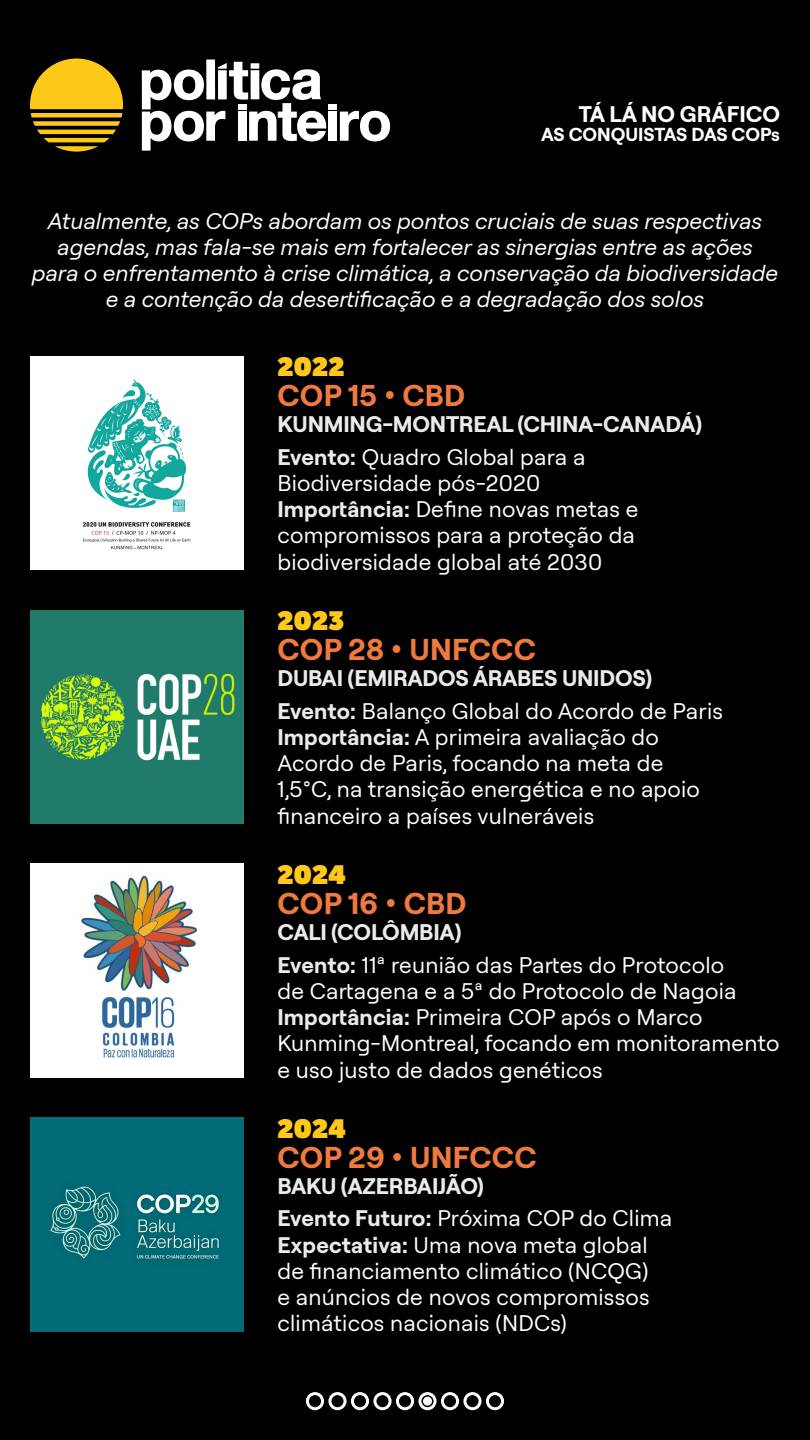
<style>
.page{position:relative;width:810px;height:1440px;background:#000}
.page>*{position:absolute;margin:0;border:0;box-sizing:border-box;transform-origin:0 0}
.t1{font:700 30px "Roobert";letter-spacing:.01em;color:#ef793f}
.t2{font:900 26.25px "Museo Sans Display";letter-spacing:.01em;color:#fec818}
.t3{font:22.5px/26.2px "Roobert";letter-spacing:.01em;color:#fff}
.t4{font:italic 22.5px/26.2px "Roobert";color:#fff;text-align:center}
.t5{font:700 22.5px/32.6px "Roobert";letter-spacing:-.01em;color:#ebebeb}
.t6{font:700 22.5px "Roobert";color:#fff}
.t7{font:700 18.75px "Roobert";color:#fff}
.s1{font-weight:400;color:#fff}
.s2{font-weight:700;color:#ebebeb}
</style>
<div class="page">
<svg style="left:30px;top:59px;width:93px;height:93px"></svg>
<div style="left:328px;top:105px;width:9px;height:5px;background:#fff"></div>
<div style="left:328px;top:112px;width:9px;height:29px;background:#fff"></div>
<svg style="left:340px;top:111px;width:50px;height:30px"></svg>
<div style="left:206px;top:60px;width:9px;height:39px;background:#fff"></div>
<svg style="left:142px;top:62px;width:184px;height:89px"></svg>
<img style="left:30px;top:356px;width:214px;height:214px">
<img style="left:30px;top:610px;width:214px;height:214px">
<img style="left:30px;top:864px;width:214px;height:214px">
<img style="left:30px;top:1118px;width:214px;height:214px">
<div style="left:306px;top:1392px;width:18px;height:18px;border:3px solid #fff;border-radius:50%"></div>
<div style="left:328px;top:1392px;width:19px;height:18px;border:3px solid #fff;border-radius:50%"></div>
<div style="left:351px;top:1392px;width:18px;height:18px;border:3px solid #fff;border-radius:50%"></div>
<div style="left:373px;top:1392px;width:19px;height:18px;border:3px solid #fff;border-radius:50%"></div>
<div style="left:396px;top:1392px;width:18px;height:18px;border:3px solid #fff;border-radius:50%"></div>
<div style="left:418px;top:1392px;width:19px;height:18px;border:3px solid #fff;border-radius:50%"></div>
<div style="left:423px;top:1397px;width:9px;height:9px;background:#fff;border-radius:50%"></div>
<div style="left:441px;top:1392px;width:18px;height:18px;border:3px solid #fff;border-radius:50%"></div>
<div style="left:463px;top:1392px;width:19px;height:18px;border:3px solid #fff;border-radius:50%"></div>
<div style="left:486px;top:1392px;width:18px;height:18px;border:3px solid #fff;border-radius:50%"></div>
<p class="t6" style="left:579px;top:97px;width:203px">TÁ LÁ NO GRÁFICO</p>
<p class="t7" style="left:541px;top:121px;width:240px">AS CONQUISTAS DAS COPs</p>
<p class="t4" style="left:32px;top:206px;width:748px">Atualmente, as COPs abordam os pontos cruciais de suas respectivas agendas, mas fala-se mais em fortalecer as sinergias entre as ações para o enfrentamento à crise climática, a conservação da biodiversidade e a contenção da desertificação e a degradação dos solos</p>
<p class="t2" style="left:278px;top:351px;width:69px">2022</p>
<h1 class="t1" style="left:278px;top:373px;width:189px">COP 15 • CBD</h1>
<p class="t5" style="left:278px;top:406px;width:426px">KUNMING-MONTREAL (CHINA-CANADÁ)<br>Evento: <span class="s1">Quadro Global para a</span></p>
<p class="t3" style="left:278px;top:469px;width:362px">Biodiversidade pós-2020<br><span class="s2">Importância:</span> Define novas metas e compromissos para a proteção da biodiversidade global até 2030</p>
<p class="t2" style="left:278px;top:605px;width:68px">2023</p>
<h1 class="t1" style="left:278px;top:627px;width:260px">COP 28 • UNFCCC</h1>
<p class="t5" style="left:278px;top:660px;width:447px">DUBAI (EMIRADOS ÁRABES UNIDOS)<br>Evento: <span class="s1">Balanço Global do Acordo de Paris</span></p>
<p class="t3" style="left:278px;top:723px;width:424px"><span class="s2">Importância:</span> A primeira avaliação do Acordo de Paris, focando na meta de 1,5°C, na transição energética e no apoio financeiro a países vulneráveis</p>
<p class="t2" style="left:278px;top:859px;width:70px">2024</p>
<h1 class="t1" style="left:278px;top:881px;width:190px">COP 16 • CBD</h1>
<p class="t3" style="left:278px;top:914px;width:448px;line-height:32.6px"><span class="s2">CALI (COLÔMBIA)<br>Evento:</span> 11ª reunião das Partes do Protocolo</p>
<p class="t3" style="left:278px;top:976px;width:504px">de Cartagena e a 5ª do Protocolo de Nagoia <span class="s2">Importância:</span> Primeira COP após o Marco Kunming-Montreal, focando em monitoramento e uso justo de dados genéticos</p>
<p class="t2" style="left:278px;top:1113px;width:70px">2024</p>
<h1 class="t1" style="left:278px;top:1135px;width:260px">COP 29 • UNFCCC</h1>
<p class="t5" style="left:278px;top:1168px;width:396px">BAKU (AZERBAIJÃO)<br>Evento Futuro: <span class="s1">Próxima COP do Clima</span></p>
<p class="t3" style="left:278px;top:1230px;width:373px;text-align:justify"><span class="s2">Expectativa:</span> Uma nova meta global de financiamento climático (NCQG) e anúncios de novos compromissos climáticos nacionais (NDCs)</p>
</div>
